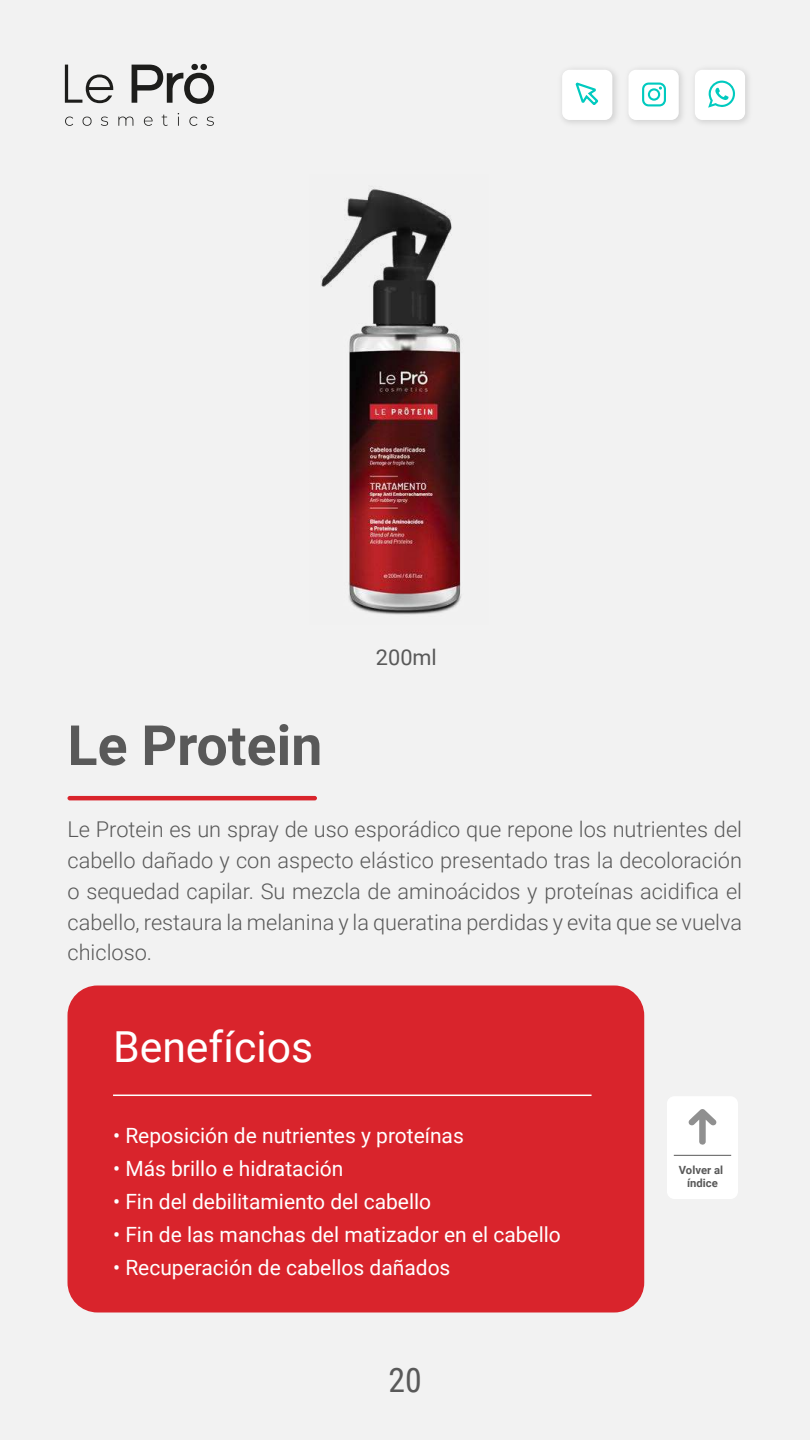
<style>
.page{position:relative;width:810px;height:1440px;background:#f2f2f2}
.page>*{position:absolute;margin:0;border:0;box-sizing:border-box;transform-origin:0 0}
.t1{font:700 55.5px "Roboto";color:#595959}
.t2{font:42.75px "Roboto";color:#fff}
.t3{font:33.75px "Roboto Condensed";color:#595959}
.t4{font:300 21.75px/30.8px "Roboto";color:#595959;text-align:justify}
.t5{font:21.75px "Roboto";color:#595959}
.t6{font:21px "Roboto";color:#fff}
.t7{font:700 11.25px/13.6px "Roboto";color:#595959;text-align:center}
</style>
<div class="page">
<svg style="left:65px;top:65px;width:48px;height:38px"></svg>
<svg style="left:132px;top:65px;width:82px;height:39px"></svg>
<svg style="left:65px;top:117px;width:8px;height:9px"></svg>
<svg style="left:82px;top:116px;width:10px;height:10px"></svg>
<svg style="left:101px;top:117px;width:7px;height:9px"></svg>
<svg style="left:118px;top:117px;width:15px;height:9px"></svg>
<svg style="left:144px;top:116px;width:9px;height:10px"></svg>
<svg style="left:162px;top:115px;width:6px;height:11px"></svg>
<svg style="left:178px;top:113px;width:1px;height:13px"></svg>
<svg style="left:189px;top:117px;width:8px;height:9px"></svg>
<svg style="left:207px;top:117px;width:7px;height:9px"></svg>
<img style="left:554px;top:62px;width:67px;height:68px">
<div style="left:562px;top:70px;width:50px;height:50px;background:#fff;border-radius:8px"></div>
<img style="left:621px;top:62px;width:66px;height:68px">
<div style="left:629px;top:70px;width:50px;height:50px;background:#fff;border-radius:8px"></div>
<img style="left:687px;top:62px;width:69px;height:68px">
<div style="left:695px;top:70px;width:50px;height:50px;background:#fff;border-radius:8px"></div>
<svg style="left:708px;top:81px;width:27px;height:27px"></svg>
<svg style="left:642px;top:83px;width:24px;height:23px"></svg>
<svg style="left:575px;top:82px;width:24px;height:23px"></svg>
<img style="left:309px;top:175px;width:180px;height:450px">
<hr style="left:68px;top:796px;width:249px;height:4px;background:#d9242c;border-radius:2px">
<div style="left:68px;top:986px;width:576px;height:326px;background:#d9242c;border-radius:30px"></div>
<hr style="left:113px;top:1095px;width:479px;height:1px;background:#fff">
<div style="left:667px;top:1096px;width:71px;height:103px;background:#fff;border-radius:8px"></div>
<svg style="left:688px;top:1109px;width:29px;height:36px"></svg>
<hr style="left:674px;top:1155px;width:57px;height:1px;background:#595959">
<h1 class="t1" style="left:68px;top:706px;width:256px">Le Protein</h1>
<p class="t5" style="left:376px;top:642px;width:63px">200ml</p>
<p class="t4" style="left:68px;top:813px;width:676px">Le Protein es un spray de uso esporádico que repone los nutrientes del cabello dañado y con aspecto elástico presentado tras la decoloración o sequedad capilar. Su mezcla de aminoácidos y proteínas acidifica el cabello, restaura la melanina y la queratina perdidas y evita que se vuelva chicloso.</p>
<h2 class="t2" style="left:113px;top:1017px;width:202px">Benefícios</h2>
<p class="t6" style="left:113px;top:1120px;width:352px">• Reposición de nutrientes y proteínas</p>
<p class="t6" style="left:113px;top:1153px;width:232px">• Más brillo e hidratación</p>
<p class="t6" style="left:113px;top:1186px;width:320px">• Fin del debilitamiento del cabello</p>
<p class="t6" style="left:113px;top:1219px;width:449px">• Fin de las manchas del matizador en el cabello</p>
<p class="t6" style="left:113px;top:1252px;width:339px">• Recuperación de cabellos dañados</p>
<h3 class="t3" style="left:388px;top:1356px;width:35px">20</h3>
<p class="t7" style="left:679px;top:1162px;width:46px">Volver al índice</p>
</div>
